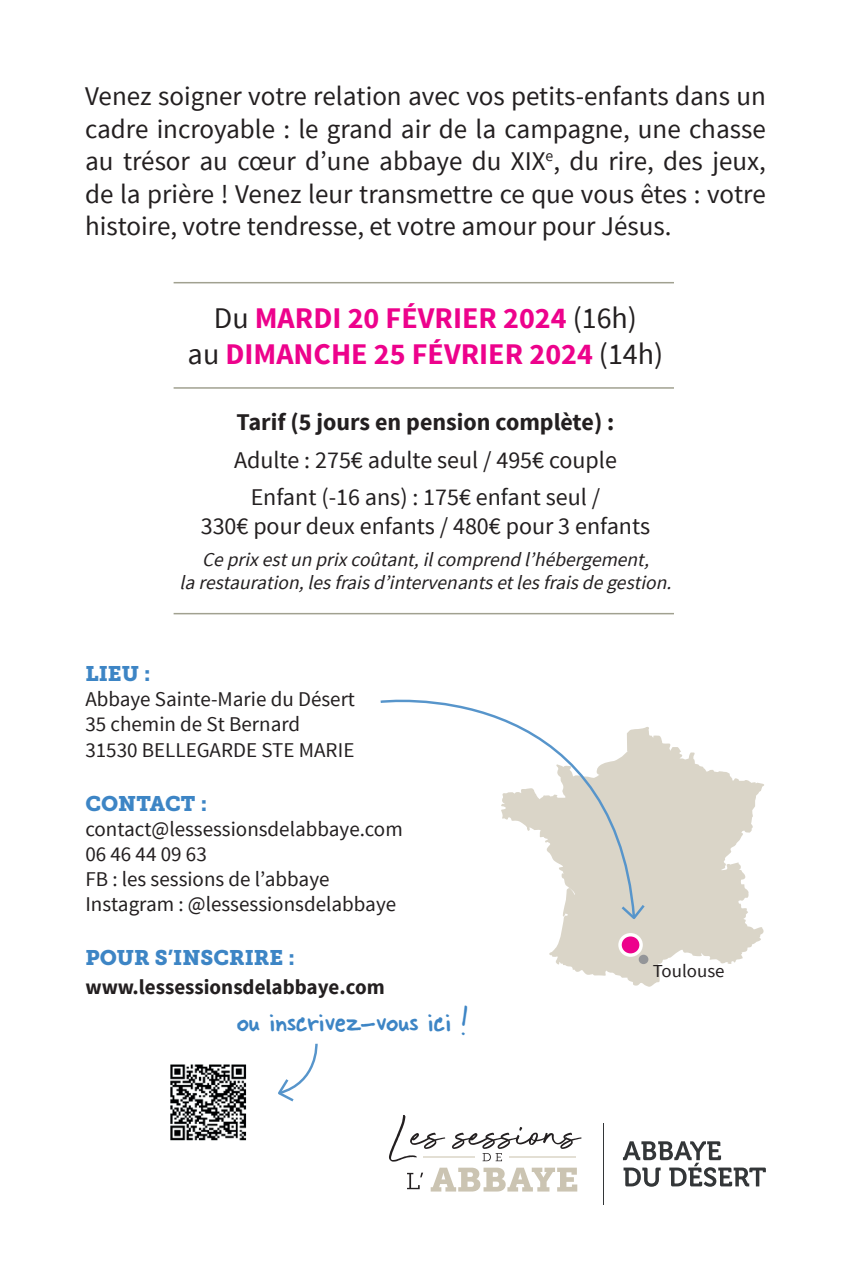
<style>
.page{position:relative;width:851px;height:1276px;background:#fff}
.page>*{position:absolute;margin:0;border:0;box-sizing:border-box;transform-origin:0 0}
.t1{font:36px "Skippy Sharp";color:#3d85c5}
.t2{font:700 30px/36px "Source Sans Pro";color:#ed028c;text-align:center}
.t3{font:27px/32.4px "Source Sans Pro";color:#231f20;text-align:justify}
.t4{font:24px/37.2px "Source Sans Pro";color:#231f20;text-align:center}
.t5{font:700 24px "Source Sans Pro";color:#231f20}
.t6{font:21px/25.2px "Source Sans Pro";color:#231f20}
.t7{font:21px "Museo Slab 900";color:#3d85c5}
.t8{font:700 21px "Source Sans Pro";color:#231f20}
.t9{font:italic 19.5px/23.4px "Source Sans Pro";color:#231f20;text-align:center}
.t10{font:18.3px "Source Sans Pro";color:#231f20}
.s1{font-weight:400;color:#231f20}
</style>
<div class="page">
<hr style="left:173px;top:282px;width:501px;height:1px;background:#a1a190">
<hr style="left:173px;top:387px;width:501px;height:2px;background:#a1a190">
<hr style="left:173px;top:613px;width:501px;height:1px;background:#a1a190">
<svg style="left:549px;top:727px;width:215px;height:259px;fill:#dad5c8"></svg>
<svg style="left:620px;top:934px;width:21px;height:21px"></svg>
<div style="left:618px;top:933px;width:24px;height:24px;border:3px solid #fff;border-radius:50%"></div>
<div style="left:638px;top:954px;width:10px;height:10px;background:#939598;border-radius:50%"></div>
<svg style="left:380px;top:699px;width:256px;height:221px"></svg>
<svg style="left:619px;top:902px;width:28px;height:19px"></svg>
<hr style="left:603px;top:1123px;width:1px;height:81px;background:#333638">
<svg style="left:623px;top:1141px;width:142px;height:45px"></svg>
<svg style="left:389px;top:1115px;width:56px;height:46px"></svg>
<svg style="left:452px;top:1127px;width:129px;height:34px"></svg>
<svg style="left:407px;top:1172px;width:16px;height:17px"></svg>
<svg style="left:430px;top:1167px;width:147px;height:24px"></svg>
<hr style="left:423px;top:1156px;width:52px;height:1px;background:#e3dfd4">
<hr style="left:509px;top:1156px;width:67px;height:1px;background:#e3dfd4">
<img style="left:170px;top:1064px;width:77px;height:77px">
<svg style="left:278px;top:1043px;width:40px;height:59px"></svg>
<p class="t3" style="left:85px;top:81px;width:682px">Venez soigner votre relation avec vos petits-enfants dans un cadre incroyable : le grand air de la campagne, une chasse au trésor au cœur d’une abbaye du XIX<sup>e</sup>, du rire, des jeux, de la prière ! Venez leur transmettre ce que vous êtes : votre histoire, votre tendresse, et votre amour pour Jésus.</p>
<p class="t2" style="left:188px;top:301px;width:477px"><span class="s1">Du</span> MARDI 20 FÉVRIER 2024 <span class="s1">(16h)<br>au</span> DIMANCHE 25 FÉVRIER 2024 <span class="s1">(14h)</span></p>
<p class="t5" style="left:236px;top:407px;width:379px">Tarif (5 jours en pension complète) :</p>
<p class="t4" style="left:234px;top:441px;width:384px">Adulte : 275€ adulte seul / 495€ couple<br>Enfant (-16 ans) : 175€ enfant seul /</p>
<p class="t4" style="left:201px;top:508px;width:451px">330€ pour deux enfants / 480€ pour 3 enfants</p>
<p class="t9" style="left:180px;top:548px;width:498px">Ceprixestun prixcoûtant,ilcomprend l’hébergement,<br>la restauration,lesfraisd’intervenantsetlesfraisdegestion.</p>
<p class="t7" style="left:85px;top:661px;width:67px">LIEU :</p>
<p class="t6" style="left:85px;top:687px;width:271px">Abbaye Sainte-Marie du Désert<br>35 chemin de St Bernard<br>31530 BELLEGARDE STE MARIE</p>
<p class="t7" style="left:85px;top:791px;width:123px">CONTACT :</p>
<p class="t6" style="left:85px;top:816px;width:319px">contact@lessessionsdelabbaye.com<br>06 46 44 09 63<br>FB : les sessions de l’abbaye<br>Instagram : @lessessionsdelabbaye</p>
<p class="t7" style="left:85px;top:946px;width:211px">POUR S’INSCRIRE :</p>
<p class="t8" style="left:85px;top:974px;width:301px">www.lessessionsdelabbaye.com</p>
<h1 class="t1" style="left:237px;top:998px;width:233px">ou inscrivez-vous ici !</h1>
<p class="t10" style="left:652px;top:959px;width:73px">Toulouse</p>
</div>
